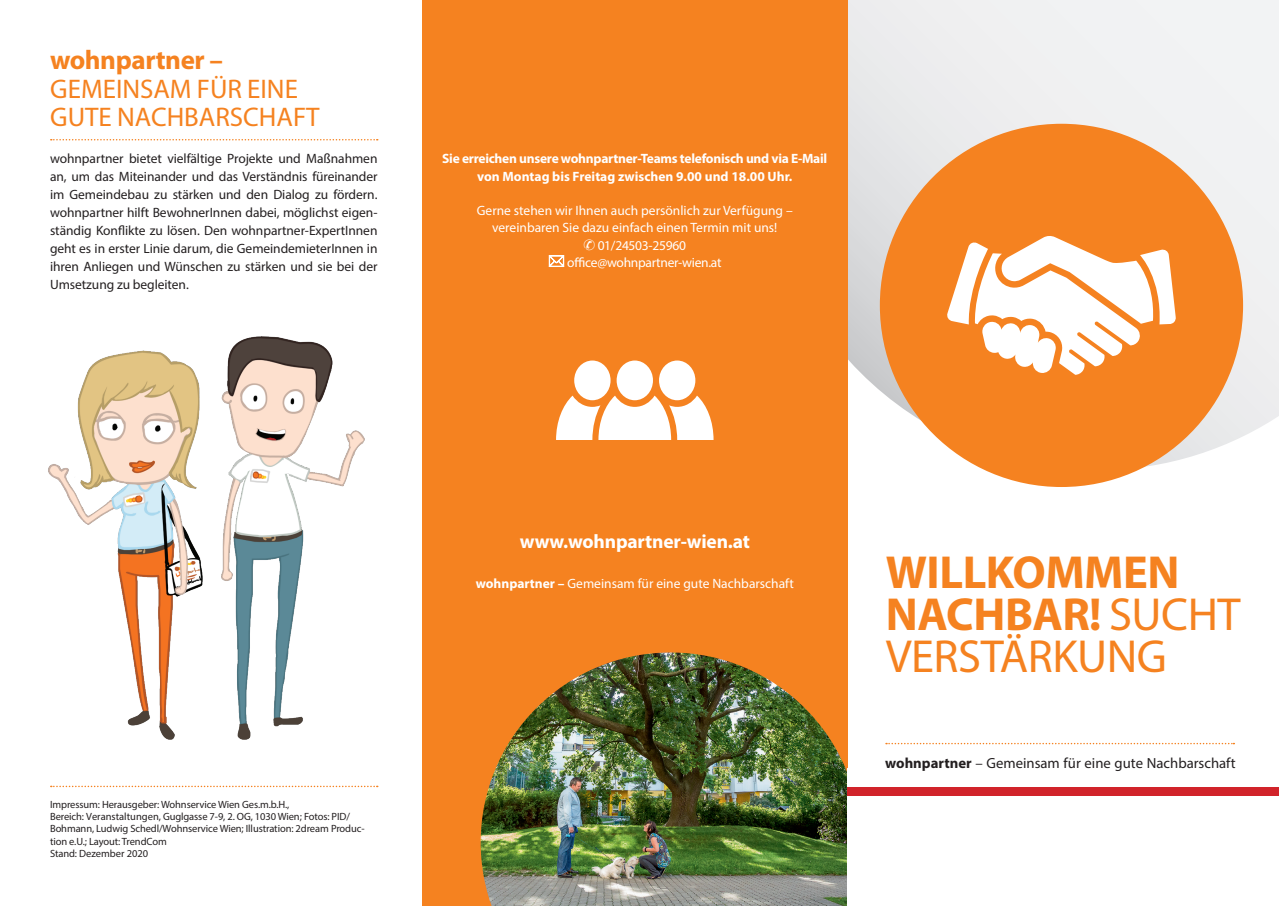
<style>
.page{position:relative;width:1279px;height:906px;background:#fff}
.page>*{position:absolute;margin:0;border:0;box-sizing:border-box;transform-origin:0 0}
.t1{font:700 46.5px/42px "Myriad Pro";letter-spacing:-.01em;color:#f58220}
.t2{font:27px/28.5px "Myriad Pro";color:#f58220}
.t3{font:700 27px "Myriad Pro";letter-spacing:-.015em;color:#f58220}
.t4{font:700 19.5px "Myriad Pro";letter-spacing:-.01em;color:#fff}
.t5{font:14.7px "Myriad Pro";color:#231f20}
.t6{font:13.5px/18px "Myriad Pro";letter-spacing:-.005em;color:#231f20;text-align:justify}
.t7{font:13.5px "Myriad Pro";color:#fff}
.t8{font:700 13.5px/17.2px "Myriad Pro";letter-spacing:-.02em;color:#fff;text-align:center}
.t9{font:13.5px "Myriad Pro";letter-spacing:-.02em;color:#fff}
.t10{font:10.5px/12.3px "Myriad Pro";letter-spacing:-.01em;color:#231f20}
.s1{font-weight:700}
.s2{font-weight:400}
</style>
<div class="page">
<svg style="left:847px;top:0;width:432px;height:470px"></svg>
<div style="left:422px;top:0;width:425px;height:906px;background:#f58220"></div>
<img style="left:481px;top:652px;width:367px;height:254px">
<div style="left:880px;top:124px;width:363px;height:363px;background:#f58220;border-radius:50%"></div>
<div style="left:847px;top:768px;width:432px;height:138px;background:#fff"></div>
<div style="left:847px;top:787px;width:432px;height:8px;background:#d1232a"></div>
<svg style="left:51px;top:785px;width:327px;height:2px"></svg>
<svg style="left:947px;top:236px;width:229px;height:139px"></svg>
<svg style="left:51px;top:139px;width:327px;height:1px"></svg>
<img style="left:48px;top:336px;width:317px;height:404px">
<svg style="left:548px;top:255px;width:16px;height:12px"></svg>
<div style="left:574px;top:360px;width:36px;height:40px;background:#fff;border-radius:50%"></div>
<div style="left:617px;top:360px;width:36px;height:40px;background:#fff;border-radius:50%"></div>
<div style="left:659px;top:360px;width:36px;height:40px;background:#fff;border-radius:50%"></div>
<svg style="left:556px;top:396px;width:157px;height:44px"></svg>
<svg style="left:886px;top:743px;width:348px;height:1px"></svg>
<svg style="left:1272px;top:0;width:7px;height:7px"></svg>
<h2 class="t3" style="left:50px;top:42px;width:174px">wohnpartner –</h2>
<h2 class="t2" style="left:50px;top:74px;width:232px">GEMEINSAM FÜR EINE<br>GUTE</h2>
<h2 class="t2" style="left:117px;top:102px;width:114px">NACH BARSCH</h2>
<h2 class="t2" style="left:277px;top:102px;width:45px">AFT</h2>
<p class="t6" style="left:50px;top:150px;width:329px">wohnpartner bietet vielfältige Projekte und Maßnahmen an, um das Miteinander und das Verständnis füreinander im Gemeindebau zu stärken und den Dialog zu fördern. wohnpartner hilft BewohnerInnen dabei, möglichst eigen&shy;ständig Konflikte zu lösen. Den wohnpartner-ExpertInnen geht es in erster Linie darum, die GemeindemieterInnen in ihren Anliegen und Wünschen zu stärken und sie bei der Umsetzung zu begleiten.</p>
<p class="t8" style="left:442px;top:150px;width:386px">Sie erreichen unsere wohnpartner-Teams telefonisch und via E-Mail von Montag bis Freitag zwischen 9.00 und 18.00 Uhr.</p>
<p class="t7" style="left:477px;top:202px;width:317px">Gerne stehen wir Ihnen auch persönlich zur Verfügung –</p>
<p class="t7" style="left:492px;top:219px;width:287px">vereinbaren Sie dazu einfach einen Termin mit uns!</p>
<p class="t9" style="left:583px;top:237px;width:104px">✆ 01/24503-25960</p>
<p class="t9" style="left:567px;top:254px;width:156px">office@wohnpartner-wien.at</p>
<p class="t10" style="left:50px;top:798px;width:316px">Impressum: herausgeber: Wohnservice Wien ges.m.b.h.,<br>Bereich: Veranstaltungen, guglgasse 7-9, 2. Og, 1030 Wien; Fotos: PID/ Bohmann, Ludwig schedl/Wohnservice Wien; Illustration: 2dream Produc&shy;tion e.u.; Layout: trendcom<br>stand: Dezember 2020</p>
<h3 class="t4" style="left:520px;top:529px;width:232px">www.wohnpartner-wien.at</h3>
<p class="t7" style="left:476px;top:575px;width:320px"><span class="s1">wohnpartner –</span> Gemeinsam für eine gute Nachbarschaft</p>
<h1 class="t1" style="left:886px;top:550px;width:356px">Willkommen<br>Nachbar! <span class="s2">sucht<br>Verstärkung</span></h1>
<p class="t5" style="left:885px;top:754px;width:352px"><span class="s1">wohnpartner</span> – Gemeinsam für eine gute Nachbarschaft</p>
</div>
